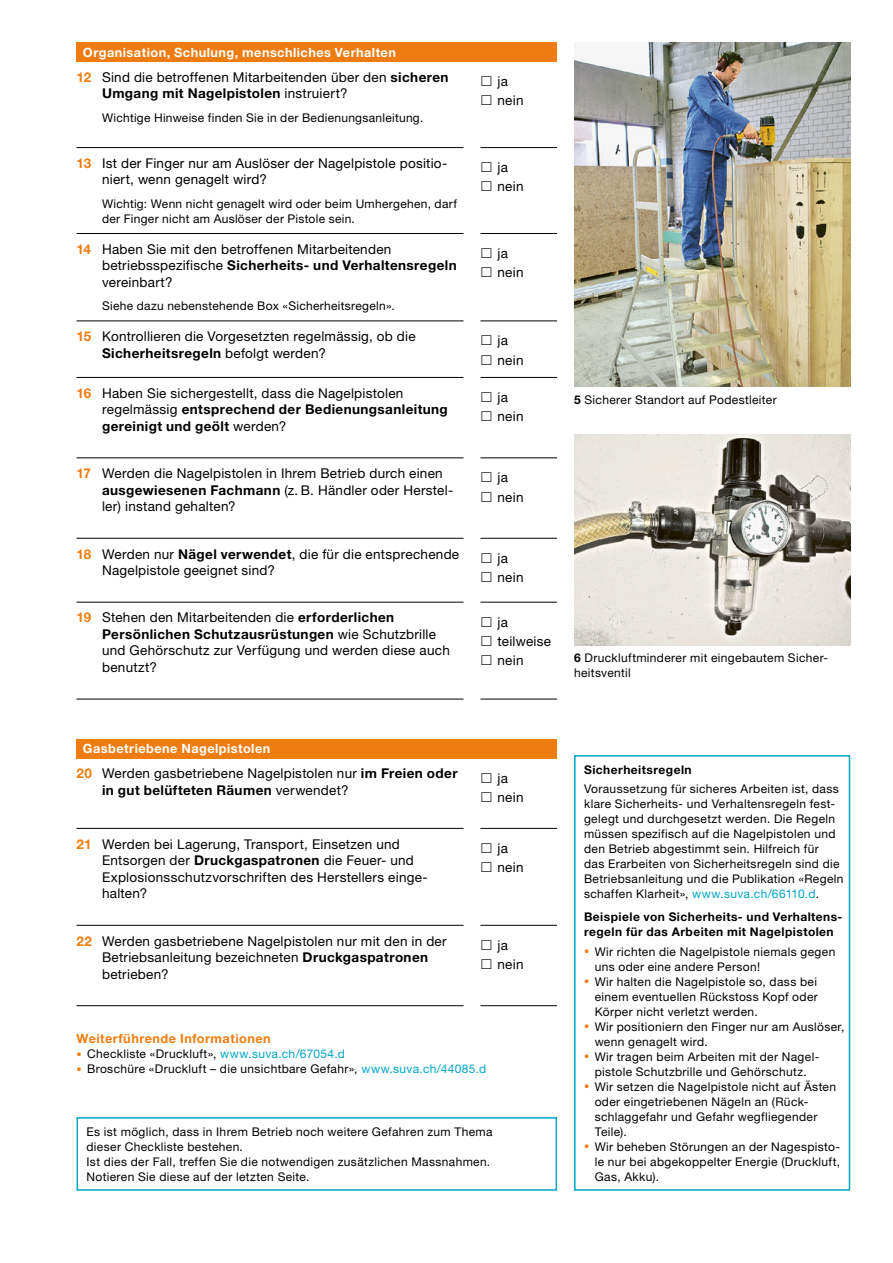
<style>
.page{position:relative;width:893px;height:1263px;background:#fff}
.page>*{position:absolute;margin:0;border:0;box-sizing:border-box;transform-origin:0 0}
.t1{font:13.5px/16.5px "Helvetica Neue LT Std";letter-spacing:.02em;color:#000}
.t2{font:700 12.75px "Helvetica Neue LT Std";letter-spacing:.035em;color:#fff}
.t3{font:700 12.75px "Helvetica Neue LT Std";letter-spacing:.035em;color:#ef7c11}
.t4{font:12px/15px "Helvetica Neue LT Std";letter-spacing:.03em;color:#000}
.t5{font:700 12px/15px "Helvetica Neue LT Std";letter-spacing:.04em;color:#000}
.s1{font-weight:700;color:#ef7c11}
.s2{font-weight:700}
.s3{font-size:10.5px;color:#ef7c11}
.s4{color:#00a5c8}
</style>
<div class="page">
<img style="left:574px;top:43px;width:276px;height:344px">
<img style="left:574px;top:435px;width:276px;height:210px">
<div style="left:77px;top:43px;width:480px;height:19px;background:#ef7c11"></div>
<hr style="left:480px;top:377px;width:77px;height:1px;background:#000">
<hr style="left:480px;top:457px;width:77px;height:1px;background:#000">
<hr style="left:480px;top:538px;width:77px;height:1px;background:#000">
<hr style="left:480px;top:602px;width:77px;height:1px;background:#000">
<hr style="left:480px;top:699px;width:77px;height:1px;background:#000">
<hr style="left:480px;top:147px;width:77px;height:1px;background:#000">
<hr style="left:480px;top:233px;width:77px;height:1px;background:#000">
<hr style="left:480px;top:320px;width:77px;height:1px;background:#000">
<hr style="left:77px;top:147px;width:386px;height:1px;background:#000">
<hr style="left:77px;top:233px;width:386px;height:1px;background:#000">
<hr style="left:77px;top:320px;width:386px;height:1px;background:#000">
<hr style="left:77px;top:377px;width:386px;height:1px;background:#000">
<hr style="left:77px;top:457px;width:386px;height:1px;background:#000">
<hr style="left:77px;top:538px;width:386px;height:1px;background:#000">
<hr style="left:77px;top:602px;width:386px;height:1px;background:#000">
<hr style="left:77px;top:699px;width:386px;height:1px;background:#000">
<div style="left:77px;top:739px;width:480px;height:19px;background:#ef7c11"></div>
<hr style="left:77px;top:828px;width:386px;height:1px;background:#000">
<hr style="left:77px;top:925px;width:386px;height:1px;background:#000">
<hr style="left:77px;top:1005px;width:386px;height:1px;background:#000">
<hr style="left:480px;top:828px;width:77px;height:1px;background:#000">
<hr style="left:480px;top:925px;width:77px;height:1px;background:#000">
<hr style="left:480px;top:1005px;width:77px;height:1px;background:#000">
<div style="left:574px;top:755px;width:276px;height:436px;border:2px solid #00a5c8"></div>
<div style="left:77px;top:1117px;width:480px;height:74px;border:2px solid #00a5c8"></div>
<p class="t2" style="left:83px;top:44px;width:314px">Organisation, Schulung, menschliches Verhalten</p>
<p class="t1" style="left:102px;top:69px;width:348px;text-indent:-26px"><span class="s1">12</span> Sind die betroffenen Mitarbeitenden über den <span class="s2">sicheren<br>Umgang mit Nagelpistolen</span> instruiert?</p>
<p class="t4" style="left:102px;top:110px;width:323px">Wichtige Hinweise finden Sie in der Bedienungsanleitung.</p>
<p class="t1" style="left:102px;top:155px;width:347px;text-indent:-26px"><span class="s1">13</span> Ist der Finger nur am Auslöser der Nagelpistole positio&shy;niert, wenn genagelt wird?</p>
<p class="t4" style="left:102px;top:196px;width:356px">Wichtig: Wenn nicht genagelt wird oder beim Umhergehen, darf der Finger nicht am Auslöser der Pistole sein.</p>
<p class="t1" style="left:102px;top:240px;width:356px;text-indent:-26px"><span class="s1">14</span> Haben Sie mit den betroffenen Mitarbeitenden betriebsspezifische <span class="s2">Sicherheits- und Verhaltensregeln </span>vereinbart?</p>
<p class="t4" style="left:102px;top:298px;width:294px">Siehe dazu nebenstehende Box «Sicherheitsregeln».</p>
<p class="t1" style="left:497px;top:72px;width:27px;line-height:19.2px">ja nein</p>
<p class="t1" style="left:497px;top:157px;width:27px;line-height:19.2px">ja nein</p>
<p class="t1" style="left:497px;top:243px;width:27px;line-height:19.2px">ja nein</p>
<p class="t1" style="left:102px;top:328px;width:315px;text-indent:-26px"><span class="s1">15</span> Kontrollieren die Vorgesetzten regelmässig, ob die<br><span class="s2">Sicherheitsregeln</span> befolgt werden?</p>
<p class="t1" style="left:497px;top:331px;width:27px;line-height:19.2px">ja nein</p>
<p class="t1" style="left:102px;top:384px;width:347px;text-indent:-26px"><span class="s1">16</span> Haben Sie sichergestellt, dass die Nagelpistolen regelmässig <span class="s2">entsprechend der Bedienungsanleitung gereinigt und geölt</span> werden?</p>
<p class="t1" style="left:497px;top:387px;width:27px;line-height:19.2px">ja nein</p>
<p class="t1" style="left:102px;top:465px;width:353px;text-indent:-25px"><span class="s1">17</span> Werden die Nagelpistolen in Ihrem Betrieb durch einen <span class="s2">ausgewiesenen Fachmann</span> (z. B. Händler oder Herstel&shy;ler) instand gehalten?</p>
<p class="t1" style="left:497px;top:468px;width:27px;line-height:19.2px">ja nein</p>
<p class="t1" style="left:102px;top:545px;width:359px;text-indent:-26px"><span class="s1">18</span> Werden nur <span class="s2">Nägel verwendet</span>, die für die entsprechende<br>Nagelpistole geeignet sind?</p>
<p class="t1" style="left:497px;top:548px;width:27px;line-height:19.2px">ja nein</p>
<p class="t1" style="left:102px;top:609px;width:349px;text-indent:-26px"><span class="s1">19</span> Stehen den Mitarbeitenden die <span class="s2">erforderlichen Persönlichen Schutzausrüstungen</span> wie Schutzbrille und Gehörschutz zur Verfügung und werden diese auch benutzt?</p>
<p class="t1" style="left:498px;top:612px;width:55px;line-height:19.2px">ja teilweise nein</p>
<p class="t4" style="left:574px;top:392px;width:204px"><span class="s2">5</span> Sicherer Standort auf Podestleiter</p>
<p class="t4" style="left:574px;top:651px;width:256px;line-height:14.4px"><span class="s2">6</span> Druckluftminderer mit eingebautem Sicher&shy;heitsventil</p>
<p class="t2" style="left:83px;top:741px;width:189px">Gasbetriebene Nagelpistolen</p>
<p class="t1" style="left:102px;top:765px;width:357px;text-indent:-26px"><span class="s1">20</span> Werden gasbetriebene Nagelpistolen nur <span class="s2">im Freien oder in gut belüfteten Räumen</span> verwendet?</p>
<p class="t1" style="left:497px;top:768px;width:28px;line-height:19.2px">ja nein</p>
<p class="t1" style="left:102px;top:835px;width:326px;text-indent:-26px"><span class="s1">21</span> Werden bei Lagerung, Transport, Einsetzen und Entsorgen der <span class="s2">Druckgaspatronen</span> die Feuer- und Explosionsschutzvorschriften des Herstellers einge&shy;halten?</p>
<p class="t1" style="left:497px;top:838px;width:28px;line-height:19.2px">ja nein</p>
<p class="t1" style="left:102px;top:932px;width:346px;text-indent:-25px"><span class="s1">22</span> Werden gasbetriebene Nagelpistolen nur mit den in der<br>Betriebsanleitung bezeichneten <span class="s2">Druckgaspatronen </span>betrieben?</p>
<p class="t1" style="left:497px;top:935px;width:28px;line-height:19.2px">ja nein</p>
<p class="t3" style="left:77px;top:1031px;width:196px">Weiterführende Informationen</p>
<p class="t4" style="left:77px;top:1046px;width:270px"><span class="s3">•</span> Checkliste «Druckluft», <span class="s4">www.suva.ch/67054.d</span></p>
<p class="t4" style="left:77px;top:1061px;width:411px"><span class="s3">•</span> Broschüre «Druckluft – die unsichtbare Gefahr», <span class="s4">www.suva.ch/44085.d</span></p>
<p class="t4" style="left:87px;top:1124px;width:407px">Es ist möglich, dass in Ihrem Betrieb noch weitere Gefahren zum Thema dieser Checkliste bestehen.<br>Ist dies der Fall, treffen Sie die notwendigen zusätzlichen Massnahmen.<br>Notieren Sie diese auf der letzten Seite.</p>
<p class="t5" style="left:584px;top:762px;width:109px">Sicherheitsregeln</p>
<p class="t4" style="left:584px;top:781px;width:261px">Voraussetzung für sicheres Arbeiten ist, dass klare Sicherheits- und Verhaltensregeln fest&shy;gelegt und durchgesetzt werden. Die Regeln müssen spezifisch auf die Nagelpistolen und den Betrieb abgestimmt sein. Hilfreich für<br>das Erarbeiten von Sicherheitsregeln sind die Betriebsanleitung und die Publikation «Regeln schaffen Klarheit», <span class="s4">www.suva.ch/66110.d</span>.</p>
<p class="t5" style="left:584px;top:909px;width:259px">Beispiele von Sicherheits- und Verhaltens&shy;regeln für das Arbeiten mit Nagelpistolen</p>
<p class="t4" style="left:595px;top:944px;width:242px;text-indent:-11px"><span class="s3">•</span> Wir richten die Nagelpistole niemals gegen uns oder eine andere Person!</p>
<p class="t4" style="left:595px;top:974px;width:225px;text-align:justify;text-indent:-11px"><span class="s3">•</span> Wir halten die Nagelpistole so, dass bei einem eventuellen Rückstoss Kopf oder Körper nicht verletzt werden.</p>
<p class="t4" style="left:595px;top:1019px;width:251px;text-indent:-11px"><span class="s3">•</span> Wir positioniern den Finger nur am Auslöser, wenn genagelt wird.</p>
<p class="t4" style="left:584px;top:1049px;width:237px;text-align:center"><span class="s3">•</span> Wir tragen beim Arbeiten mit der Nagel&shy;pistole Schutzbrille und Gehörschutz.</p>
<p class="t4" style="left:595px;top:1079px;width:243px;text-indent:-11px"><span class="s3">•</span> Wir setzen die Nagelpistole nicht auf Ästen oder eingetriebenen Nägeln an (Rück&shy;schlaggefahr und Gefahr wegfliegender<br>Teile).</p>
<p class="t4" style="left:595px;top:1139px;width:247px;text-align:justify;text-indent:-11px"><span class="s3">•</span> Wir beheben Störungen an der Nagespisto&shy;le nur bei abgekoppelter Energie (Druckluft, Gas, Akku).</p>
</div>
